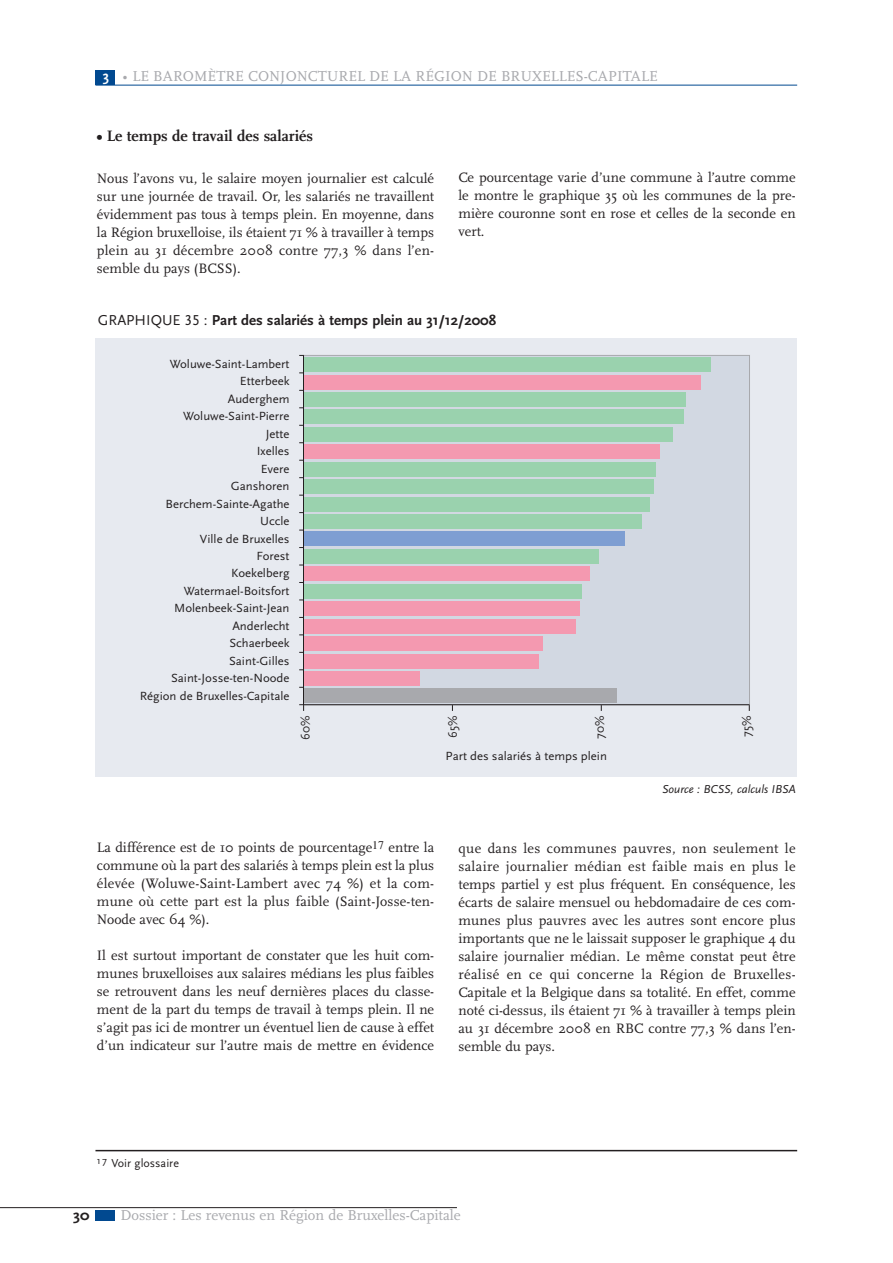
<style>
.page{position:relative;width:893px;height:1263px;background:#fff}
.page>*{position:absolute;margin:0;border:0;box-sizing:border-box;transform-origin:0 0}
.t1{font:700 15.75px "Scala";color:#231f20}
.t2{font:15px "Scala";color:#a8a9ad}
.t3{font:700 15px "Scala Sans";color:#231f20}
.t4{font:700 15px "Scala Sans";color:#231f20;scale:1.1 1}
.t5{font:14.25px/18px "Scala";color:#231f20;text-align:justify}
.t6{font:12.75px "Scala Sans";color:#231f20}
.t7{font:12.3px/17.4px "Scala Sans";color:#231f20;text-align:right}
.t8{font:italic 12px "Scala Sans";color:#231f20}
.t9{font:12px "Scala Sans";color:#231f20}
.s1{font-family:"Scala Sans";font-weight:700;color:#fff}
.s2{font-weight:400}
.s3{font-family:"Scala Sans Caps";font-weight:400}
</style>
<div class="page">
<div style="left:95px;top:70px;width:20px;height:15px;background:#014990"></div>
<hr style="left:95px;top:85px;width:702px;height:1px;background:#014990">
<hr style="left:0;top:1207px;width:457px;height:1px;background:#231f20">
<div style="left:95px;top:1211px;width:20px;height:10px;background:#014990"></div>
<div style="left:95px;top:338px;width:702px;height:439px;background:#e7eaf0"></div>
<div style="left:303px;top:355px;width:447px;height:350px;background:#d2d8e2"></div>
<svg style="left:299px;top:704px;width:5px;height:7px"></svg>
<div style="left:304px;top:688px;width:313px;height:15px;background:#a8a9ad"></div>
<div style="left:304px;top:671px;width:115px;height:15px;background:#f499b0"></div>
<div style="left:304px;top:654px;width:235px;height:14px;background:#f499b0"></div>
<div style="left:304px;top:636px;width:239px;height:15px;background:#f499b0"></div>
<div style="left:304px;top:619px;width:272px;height:14px;background:#f499b0"></div>
<div style="left:304px;top:601px;width:275px;height:15px;background:#f499b0"></div>
<div style="left:304px;top:584px;width:277px;height:15px;background:#9ad2ae"></div>
<div style="left:304px;top:567px;width:286px;height:14px;background:#f499b0"></div>
<div style="left:304px;top:549px;width:294px;height:15px;background:#9ad2ae"></div>
<div style="left:304px;top:532px;width:320px;height:14px;background:#7e9ed2"></div>
<div style="left:304px;top:514px;width:337px;height:15px;background:#9ad2ae"></div>
<div style="left:304px;top:497px;width:346px;height:14px;background:#9ad2ae"></div>
<div style="left:304px;top:479px;width:349px;height:15px;background:#9ad2ae"></div>
<div style="left:304px;top:462px;width:352px;height:15px;background:#9ad2ae"></div>
<div style="left:304px;top:444px;width:355px;height:15px;background:#f499b0"></div>
<div style="left:304px;top:427px;width:368px;height:15px;background:#9ad2ae"></div>
<div style="left:304px;top:410px;width:379px;height:14px;background:#9ad2ae"></div>
<div style="left:304px;top:392px;width:381px;height:15px;background:#9ad2ae"></div>
<div style="left:304px;top:375px;width:396px;height:14px;background:#f499b0"></div>
<div style="left:304px;top:357px;width:406px;height:15px;background:#9ad2ae"></div>
<hr style="left:95px;top:1150px;width:702px;height:1px;background:#231f20">
<p class="t2" style="left:103px;top:70px;width:556px"><span class="s1">3</span> • LE BAROMÈTRE CONJONCTUREL DE LA RÉGION DE BRUXELLES-CAPITALE</p>
<p class="t1" style="left:97px;top:129px;width:218px">• Le temps de travail des salariés</p>
<p class="t5" style="left:97px;top:171px;width:339px">Nous l’avons vu, le salaire moyen journalier est calculé sur une journée de travail. Or, les salariés ne travaillent évidemment pas tous à temps plein. En moyenne, dans la Région bruxelloise, ils étaient 71 % à travailler à temps plein au 31 décembre 2008 contre 77,3 % dans l’en&shy;semble du pays (BCSS).</p>
<p class="t5" style="left:458px;top:169px;width:339px">Ce pourcentage varie d’une commune à l’autre comme le montre le graphique 35 où les communes de la pre&shy;mière couronne sont en rose et celles de la seconde en vert.</p>
<p class="t3" style="left:98px;top:314px;width:400px"><span class="s2">GRAPHIQUE</span> <span class="s3">35</span> <span class="s2">:</span> Part des salariés à temps plein au 31/12/2008</p>
<p class="t7" style="left:140px;top:356px;width:151px">Woluwe-Saint-Lambert<br>Etterbeek<br>Auderghem<br>Woluwe-Saint-Pierre<br>Jette<br>Ixelles<br>Evere<br>Ganshoren<br>Berchem-Sainte-Agathe<br>Uccle<br>Ville de Bruxelles<br>Forest<br>Koekelberg<br>Watermael-Boitsfort<br>Molenbeek-Saint-Jean<br>Anderlecht<br>Schaerbeek<br>Saint-Gilles<br>Saint-Josse-ten-Noode<br>Région de Bruxelles-Capitale</p>
<p class="t6" style="left:300px;top:740px;width:26px;rotate:-90deg">60%</p>
<p class="t6" style="left:447px;top:738px;width:24px;rotate:-90deg">65%</p>
<p class="t6" style="left:594px;top:739px;width:25px;rotate:-90deg">70%</p>
<p class="t6" style="left:741px;top:737px;width:23px;rotate:-90deg">75%</p>
<p class="t7" style="left:446px;top:748px;width:163px">Part des salariés à temps plein</p>
<p class="t8" style="left:662px;top:784px;width:135px">Source : BCSS, calculs IBSA</p>
<p class="t5" style="left:97px;top:839px;width:339px">La différence est de 10 points de pourcentage<sup>17</sup> entre la commune où la part des salariés à temps plein est la plus élevée (Woluwe-Saint-Lambert avec 74 %) et la com&shy;mune où cette part est la plus faible (Saint-Josse-ten-Noode avec 64 %).</p>
<p class="t5" style="left:97px;top:947px;width:339px">Il est surtout important de constater que les huit com&shy;munes bruxelloises aux salaires médians les plus faibles se retrouvent dans les neuf dernières places du classe&shy;ment de la part du temps de travail à temps plein. Il ne s’agit pas ici de montrer un éventuel lien de cause à effet d’un indicateur sur l’autre mais de mettre en évidence</p>
<p class="t5" style="left:458px;top:840px;width:339px">que dans les communes pauvres, non seulement le salaire journalier médian est faible mais en plus le temps partiel y est plus fréquent. En conséquence, les écarts de salaire mensuel ou hebdomadaire de ces com&shy;munes plus pauvres avec les autres sont encore plus importants que ne le laissait supposer le graphique 4 du salaire journalier médian. Le même constat peut être réalisé en ce qui concerne la Région de Bruxelles-Capitale et la Belgique dans sa totalité. En effet, comme noté ci-dessus, ils étaient 71 % à travailler à temps plein au 31 décembre 2008 en RBC contre 77,3 % dans l’en&shy;semble du pays.</p>
<p class="t9" style="left:97px;top:1159px;width:84px"><sup>17</sup> Voir glossaire</p>
<p class="t4" style="left:73px;top:1209px;width:16px">30</p>
<p class="t2" style="left:120px;top:1209px;width:342px">Dossier : Les revenus en Région de Bruxelles-Capitale</p>
</div>
